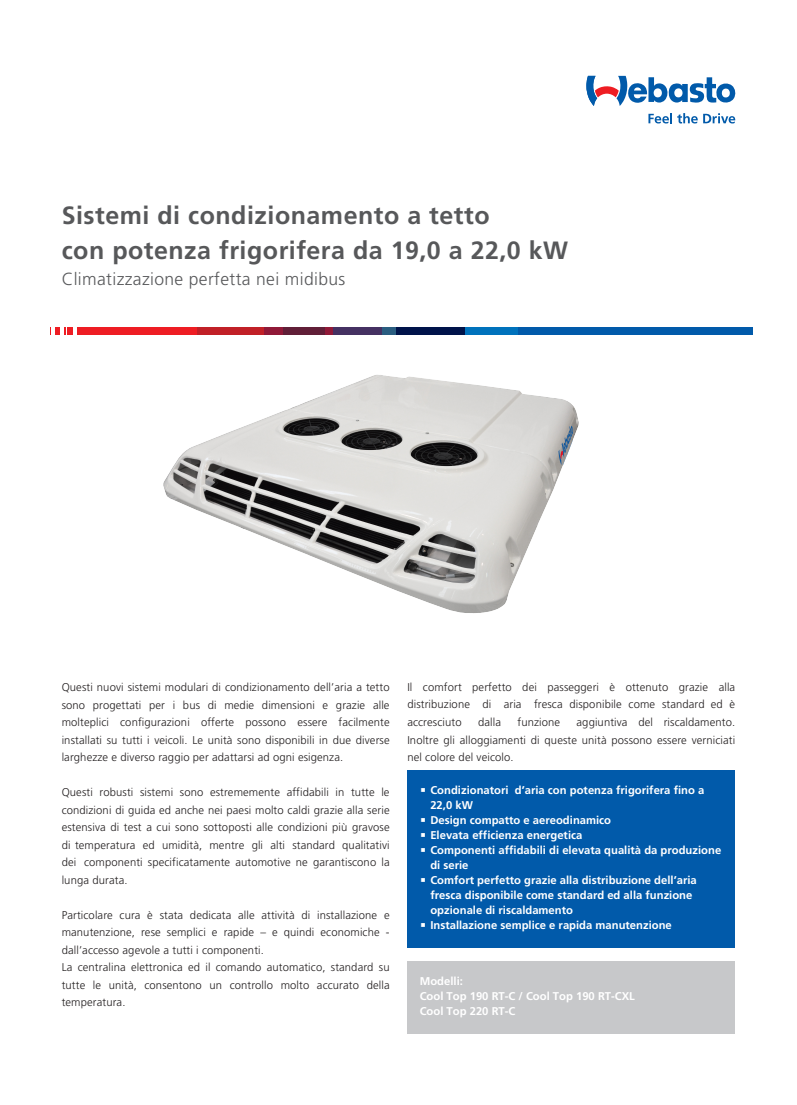
<style>
.page{position:relative;width:797px;height:1105px;background:#fff}
.page>*{position:absolute;margin:0;border:0;box-sizing:border-box;transform-origin:0 0}
.Headline{font:700 25px "Frutiger LT Std";letter-spacing:.02em;color:#57585a}
.SubHeadline{font:300 17.5px "Frutiger LT Std";letter-spacing:.02em;color:#57585a}
.StructureText_Para{font:300 11.25px/17.5px "Frutiger LT Std";letter-spacing:.01em;color:#231f20;text-align:justify}
.StructureText_Para_W{font:700 11.25px/15px "Frutiger LT Std";color:#fff}
.s1{font-family:"Frutiger"}
</style>
<div class="page">
<div style="left:44px;top:327px;width:153px;height:8px;background:#ee1d23"></div>
<div style="left:197px;top:327px;width:67px;height:8px;background:#c12027"></div>
<div style="left:264px;top:327px;width:20px;height:8px;background:#901938"></div>
<div style="left:284px;top:327px;width:41px;height:8px;background:#611f38"></div>
<div style="left:325px;top:327px;width:8px;height:8px;background:#901938"></div>
<div style="left:333px;top:327px;width:49px;height:8px;background:#453162"></div>
<div style="left:382px;top:327px;width:15px;height:8px;background:#2a5d80"></div>
<div style="left:397px;top:327px;width:68px;height:8px;background:#00134a"></div>
<div style="left:465px;top:327px;width:53px;height:8px;background:#0072bc"></div>
<div style="left:518px;top:327px;width:235px;height:8px;background:#015aaa"></div>
<svg style="left:45px;top:327px;width:9px;height:8px"></svg>
<svg style="left:60px;top:327px;width:7px;height:8px"></svg>
<svg style="left:73px;top:327px;width:4px;height:8px"></svg>
<svg style="left:586px;top:76px;width:149px;height:30px"></svg>
<svg style="left:648px;top:113px;width:49px;height:10px"></svg>
<svg style="left:703px;top:113px;width:32px;height:10px"></svg>
<img style="left:163px;top:375px;width:416px;height:238px">
<div style="left:407px;top:771px;width:328px;height:177px;background:#015aaa"></div>
<div style="left:407px;top:961px;width:328px;height:72px;background:#c7c8ca"></div>
<p class="Headline" style="left:62px;top:200px;width:429px">Sistemi di condizionamento a tetto</p>
<p class="Headline" style="left:62px;top:235px;width:508px">con potenza frigorifera da 19,0 a 22,0 kW</p>
<p class="SubHeadline" style="left:62px;top:269px;width:285px">Climatizzazione perfetta nei midibus</p>
<p class="StructureText_Para" style="left:62px;top:679px;width:329px">Questi nuovi sistemi modulari di condizionamento dell’aria a tetto sono progettati per i bus di medie dimensioni e grazie alle molteplici configurazioni offerte possono essere facilmente installati su tutti i veicoli. Le unità sono disponibili in due diverse larghezze e diverso raggio per adattarsi a<span class="s1">d ogni esigenza</span>.</p>
<p class="StructureText_Para" style="left:62px;top:784px;width:329px">Questi robusti sistemi sono estrememente affidabili in tutte le condizioni di guida ed anche nei paesi molto caldi grazie alla serie estensiva di test a cui sono sottoposti alle condizioni più gravose di temperatura ed umidità, mentre gli alti standard qualitativi dei componenti specificatamente automotive ne garantiscono la lunga durata.</p>
<p class="StructureText_Para" style="left:62px;top:906px;width:329px;text-align:left">Particolare cura è stata dedicata alle attività di installazione e manutenzione, rese semplici e rapide – e quindi economiche - dall’accesso <span class="s1">agevole a tutti i</span> componenti.<br>La centralina elettronica ed il comando automatico, standard su tutte le unità, consentono un controllo molto accurato della temperatura.</p>
<p class="StructureText_Para" style="left:407px;top:679px;width:329px">Il comfort perfetto dei passeggeri è ottenuto grazie alla distribuzione di aria fresca <span class="s1">disponibile come standard</span> ed è accresciuto</p>
<p class="StructureText_Para" style="left:478px;top:714px;width:24px">dalla</p>
<p class="StructureText_Para" style="left:517px;top:714px;width:44px">funzione</p>
<p class="StructureText_Para" style="left:407px;top:714px;width:329px;text-indent:169px">aggiuntiva del riscaldamento.<br>Inoltre gli alloggiamenti di queste unità possono essere verniciati nel colore del veicolo.</p>
<p class="StructureText_Para_W" style="left:430px;top:783px;width:292px">Condizionatori d’aria con potenza frigorifera fino a 22,0 kW<br>Design compatto e aereodinamico<br>Elevata efficienza energetica<br>Componenti affidabili di elevata qualità da produzione di serie<br>Comfort perfetto grazie alla distribuzione dell’aria fresca <span class="s1">disponibile come standard</span> ed alla funzione opzionale di riscaldamento<br>Installazione semplice e rapida manutenzione</p>
<p class="StructureText_Para_W" style="left:420px;top:973px;width:45px">Modelli:</p>
<p class="StructureText_Para_W" style="left:420px;top:988px;width:217px">Cool Top 190 RT-C / Cool Top 190 RT-CXL</p>
<p class="StructureText_Para_W" style="left:420px;top:1003px;width:97px">Cool Top 220 RT-C</p>
</div>
